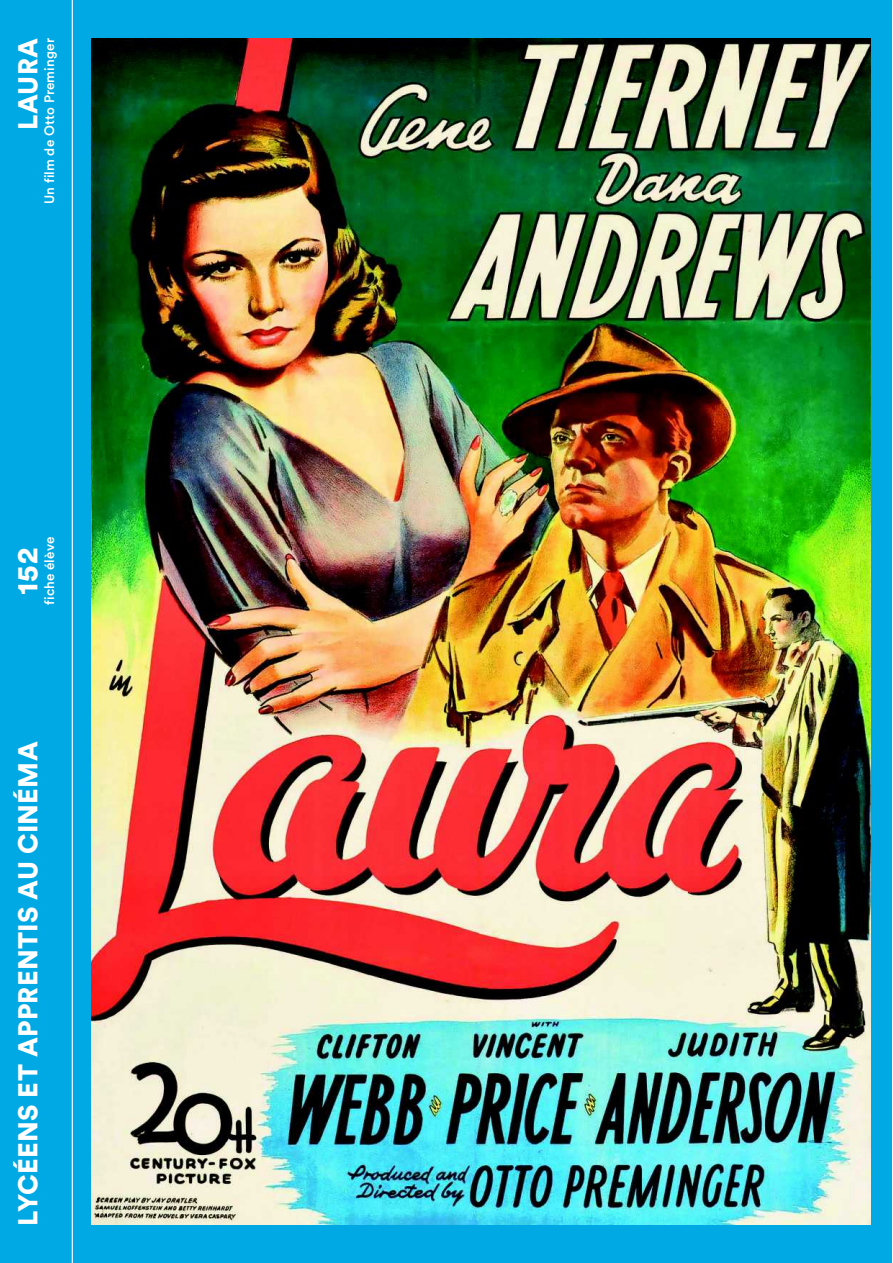
<style>
.page{position:relative;width:893px;height:1263px;background:#fff}
.page>*{position:absolute;margin:0;border:0;box-sizing:border-box;transform-origin:0 0}
.t1{font:900 29.4px "Circular Std";color:#fff}
.t2{font:900 27px "Circular Std";letter-spacing:.01em;color:#fff}
.t3{font:500 13.5px "Circular Std";letter-spacing:.01em;color:#fff}
</style>
<div class="page">
<div style="left:0;top:0;width:892px;height:1263px;background:#00a9e3"></div>
<hr style="left:72px;top:0;width:1px;height:1263px;background:#fff">
<img style="left:91px;top:38px;width:779px;height:1187px">
<p class="t3" style="left:41px;top:204px;width:167px;rotate:-90deg">Un film de Otto Preminger</p>
<p class="t2" style="left:10px;top:130px;width:93px;rotate:-90deg">LAURA</p>
<p class="t3" style="left:41px;top:605px;width:70px;rotate:-90deg">fiche élève</p>
<p class="t1" style="left:8px;top:595px;width:49px;rotate:-90deg">152</p>
<p class="t2" style="left:10px;top:1226px;width:486px;rotate:-90deg">LYCÉENS ET APPRENTIS AU CINÉMA</p>
</div>
